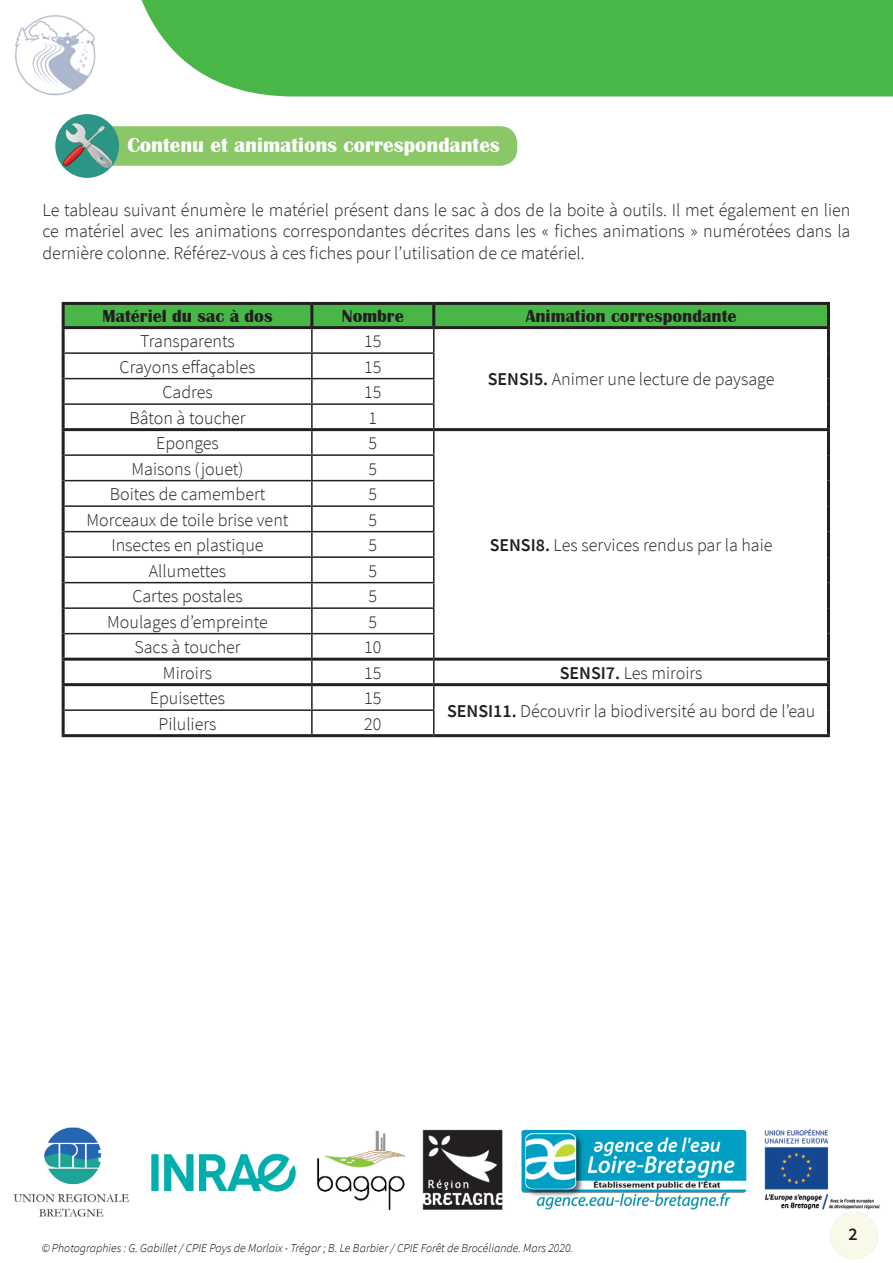
<style>
.page{position:relative;width:893px;height:1263px;background:#fff}
.page>*{position:absolute;margin:0;border:0;box-sizing:border-box;transform-origin:0 0}
.t1{font:700 21px "Britannic";color:#fff}
.t2{font:300 18px/21.6px "Source Sans Pro";color:#231f20;text-align:justify}
.t3{font:700 18px "Britannic";color:#231f20}
.t4{font:600 18px "Source Sans Pro";color:#231f20}
.t5{font:italic 300 12px "Source Sans Pro";color:#000001}
.s1{font-weight:600}
</style>
<div class="page">
<img style="left:13px;top:1127px;width:867px;height:90px">
<img style="left:830px;top:1211px;width:48px;height:48px">
<img style="left:15px;top:15px;width:81px;height:81px">
<div style="left:141px;top:0;width:752px;height:96px;background:#49b748"></div>
<div style="left:85px;top:125px;width:433px;height:41px;background:#8ac867;border-radius:18px"></div>
<div style="left:84px;top:125px;width:435px;height:42px;border:2px solid #fff;border-radius:18px"></div>
<div style="left:55px;top:114px;width:64px;height:64px;background:#2b9685;border-radius:50%"></div>
<img style="left:64px;top:124px;width:47px;height:44px">
<svg style="left:65px;top:305px;width:762px;height:429px"></svg>
<hr style="left:434px;top:734px;width:396px;height:3px;background:#231f20">
<hr style="left:62px;top:431px;width:3px;height:24px;background:#231f20">
<hr style="left:827px;top:431px;width:3px;height:24px;background:#231f20">
<hr style="left:827px;top:455px;width:3px;height:26px;background:#231f20">
<hr style="left:827px;top:481px;width:3px;height:25px;background:#231f20">
<hr style="left:827px;top:506px;width:3px;height:26px;background:#231f20">
<hr style="left:827px;top:532px;width:3px;height:25px;background:#231f20">
<hr style="left:827px;top:557px;width:3px;height:26px;background:#231f20">
<hr style="left:827px;top:583px;width:3px;height:25px;background:#231f20">
<hr style="left:827px;top:608px;width:3px;height:26px;background:#231f20">
<hr style="left:827px;top:634px;width:3px;height:24px;background:#231f20">
<hr style="left:62px;top:455px;width:3px;height:26px;background:#231f20">
<hr style="left:62px;top:481px;width:3px;height:25px;background:#231f20">
<hr style="left:62px;top:506px;width:3px;height:26px;background:#231f20">
<hr style="left:62px;top:532px;width:3px;height:25px;background:#231f20">
<hr style="left:62px;top:557px;width:3px;height:26px;background:#231f20">
<hr style="left:62px;top:583px;width:3px;height:25px;background:#231f20">
<hr style="left:62px;top:608px;width:3px;height:26px;background:#231f20">
<hr style="left:62px;top:634px;width:3px;height:24px;background:#231f20">
<hr style="left:62px;top:658px;width:250px;height:3px;background:#231f20">
<hr style="left:62px;top:661px;width:3px;height:22px;background:#231f20">
<hr style="left:312px;top:658px;width:122px;height:3px;background:#231f20">
<hr style="left:434px;top:658px;width:396px;height:3px;background:#231f20">
<hr style="left:827px;top:661px;width:3px;height:22px;background:#231f20">
<hr style="left:62px;top:683px;width:250px;height:3px;background:#231f20">
<hr style="left:62px;top:686px;width:3px;height:24px;background:#231f20">
<hr style="left:312px;top:683px;width:122px;height:3px;background:#231f20">
<hr style="left:434px;top:683px;width:396px;height:3px;background:#231f20">
<hr style="left:827px;top:686px;width:3px;height:24px;background:#231f20">
<hr style="left:827px;top:710px;width:3px;height:24px;background:#231f20">
<hr style="left:62px;top:710px;width:3px;height:24px;background:#231f20">
<hr style="left:62px;top:734px;width:250px;height:3px;background:#231f20">
<hr style="left:312px;top:734px;width:122px;height:3px;background:#231f20">
<hr style="left:62px;top:329px;width:3px;height:24px;background:#231f20">
<hr style="left:827px;top:329px;width:3px;height:24px;background:#231f20">
<hr style="left:827px;top:353px;width:3px;height:26px;background:#231f20">
<hr style="left:827px;top:379px;width:3px;height:25px;background:#231f20">
<hr style="left:827px;top:404px;width:3px;height:24px;background:#231f20">
<hr style="left:434px;top:428px;width:396px;height:3px;background:#231f20">
<hr style="left:62px;top:353px;width:3px;height:26px;background:#231f20">
<hr style="left:62px;top:379px;width:3px;height:25px;background:#231f20">
<hr style="left:62px;top:404px;width:3px;height:24px;background:#231f20">
<hr style="left:62px;top:428px;width:250px;height:3px;background:#231f20">
<hr style="left:312px;top:428px;width:122px;height:3px;background:#231f20">
<hr style="left:434px;top:302px;width:396px;height:3px;background:#231f20">
<hr style="left:827px;top:305px;width:3px;height:21px;background:#231f20">
<hr style="left:434px;top:326px;width:396px;height:3px;background:#231f20">
<hr style="left:62px;top:302px;width:250px;height:3px;background:#231f20">
<hr style="left:62px;top:305px;width:3px;height:21px;background:#231f20">
<hr style="left:62px;top:326px;width:250px;height:3px;background:#231f20">
<hr style="left:312px;top:302px;width:122px;height:3px;background:#231f20">
<hr style="left:310px;top:305px;width:3px;height:21px;background:#231f20">
<hr style="left:432px;top:305px;width:3px;height:21px;background:#231f20">
<hr style="left:312px;top:326px;width:122px;height:3px;background:#231f20">
<p class="t1" style="left:127px;top:133px;width:374px">Contenu et animations correspondantes</p>
<p class="t2" style="left:43px;top:199px;width:809px">Le tableau suivant énumère le matériel présent dans le sac à dos de la boite à outils. Il met également en lien ce matériel avec les animations correspondantes décrites dans les « fiches animations » numérotées dans la dernière colonne. Référez-vous à ces fiches pour l’utilisation de ce matériel.</p>
<p class="t3" style="left:102px;top:305px;width:172px">Matériel du sac à dos</p>
<p class="t3" style="left:342px;top:305px;width:63px">Nombre</p>
<p class="t3" style="left:526px;top:305px;width:212px">Animation correspondante</p>
<p class="t2" style="left:140px;top:330px;width:96px">Transparents</p>
<p class="t2" style="left:364px;top:330px;width:19px">15</p>
<p class="t2" style="left:488px;top:369px;width:288px"><span class="s1">SENSI5.</span> Animer une lecture de paysage</p>
<p class="t2" style="left:120px;top:356px;width:137px">Crayons effaçables</p>
<p class="t2" style="left:364px;top:356px;width:19px">15</p>
<p class="t2" style="left:162px;top:381px;width:52px">Cadres</p>
<p class="t2" style="left:364px;top:381px;width:19px">15</p>
<p class="t2" style="left:129px;top:407px;width:118px">Bâton à toucher</p>
<p class="t2" style="left:368px;top:407px;width:10px">1</p>
<p class="t2" style="left:156px;top:432px;width:64px">Eponges</p>
<p class="t2" style="left:368px;top:432px;width:10px">5</p>
<p class="t2" style="left:132px;top:458px;width:113px">Maisons (jouet)</p>
<p class="t2" style="left:368px;top:458px;width:10px">5</p>
<p class="t2" style="left:110px;top:483px;width:157px">Boites de camembert</p>
<p class="t2" style="left:368px;top:483px;width:10px">5</p>
<p class="t2" style="left:86px;top:509px;width:204px">Morceaux de toile brise vent</p>
<p class="t2" style="left:368px;top:509px;width:10px">5</p>
<p class="t2" style="left:111px;top:534px;width:154px">Insectes en plastique</p>
<p class="t2" style="left:368px;top:534px;width:10px">5</p>
<p class="t2" style="left:149px;top:560px;width:79px">Allumettes</p>
<p class="t2" style="left:368px;top:560px;width:10px">5</p>
<p class="t2" style="left:132px;top:585px;width:112px">Cartes postales</p>
<p class="t2" style="left:368px;top:585px;width:10px">5</p>
<p class="t2" style="left:107px;top:611px;width:162px">Moulages d’empreinte</p>
<p class="t2" style="left:368px;top:611px;width:10px">5</p>
<p class="t2" style="left:134px;top:636px;width:108px">Sacs à toucher</p>
<p class="t2" style="left:364px;top:636px;width:19px">10</p>
<p class="t2" style="left:163px;top:662px;width:51px">Miroirs</p>
<p class="t2" style="left:364px;top:662px;width:19px">15</p>
<p class="t2" style="left:560px;top:662px;width:144px"><span class="s1">SENSI7.</span> Les miroirs</p>
<p class="t2" style="left:150px;top:687px;width:77px">Epuisettes</p>
<p class="t2" style="left:364px;top:687px;width:19px">15</p>
<p class="t2" style="left:490px;top:534px;width:284px"><span class="s1">SENSI8.</span> Les services rendus par la haie</p>
<p class="t2" style="left:447px;top:700px;width:370px"><span class="s1">SENSI11.</span> Découvrir la biodiversité au bord de l’eau</p>
<p class="t2" style="left:159px;top:713px;width:59px">Piluliers</p>
<p class="t2" style="left:364px;top:713px;width:19px">20</p>
<p class="t5" style="left:42px;top:1241px;width:533px">© Photographies : G. Gabillet / CPIE Pays de Morlaix - Trégor ; B. Le Barbier / CPIE Forêt de Brocéliande. Mars 2020.</p>
<p class="t4" style="left:848px;top:1222px;width:11px">2</p>
</div>
